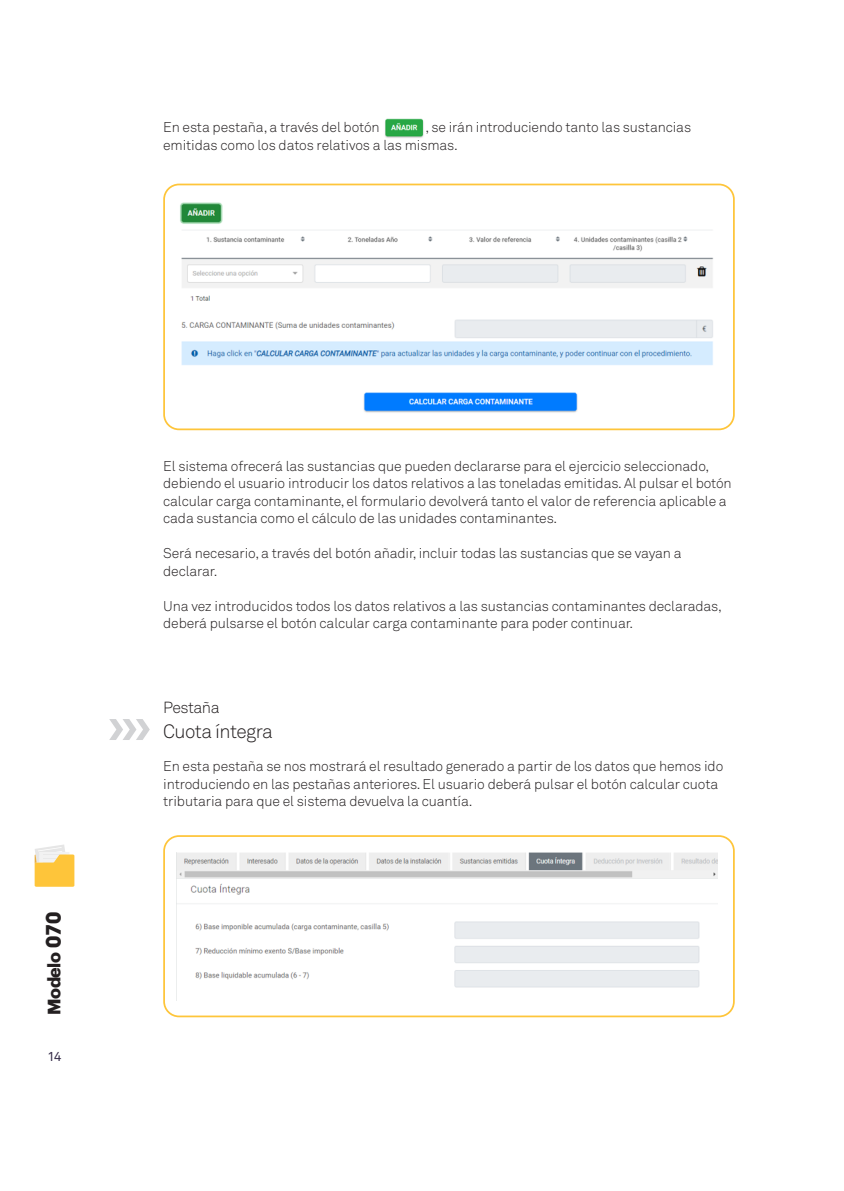
<style>
.page{position:relative;width:844px;height:1191px;background:#fff}
.page>*{position:absolute;margin:0;border:0;box-sizing:border-box;transform-origin:0 0}
.t1{font:700 19.95px "ITC Avant Garde Std";color:#231f20}
.t2{font:300 19.07px "Akkurat";letter-spacing:-.03em;color:#231f20}
.t3{font:700 17.5px "Graphik";letter-spacing:-.03em;color:#231f20}
.t4{font:300 15.92px "Akkurat";letter-spacing:-.03em;color:#231f20}
.t5{font:300 14px/17.5px "Akkurat";letter-spacing:-.01em;color:#231f20}
.t6{font:12.95px "Akkurat";color:#352b48}
</style>
<div class="page">
<svg style="left:35px;top:844px;width:39px;height:42px"></svg>
<img style="left:385px;top:118px;width:39px;height:20px">
<div style="left:163px;top:184px;width:571px;height:246px;border:2px solid #fec53a;border-radius:15px"></div>
<div style="left:163px;top:835px;width:571px;height:182px;border:2px solid #fec53a;border-radius:15px"></div>
<img style="left:180px;top:202px;width:534px;height:211px">
<svg style="left:109px;top:719px;width:41px;height:21px"></svg>
<img style="left:177px;top:852px;width:540px;height:136px">
<p class="t5" style="left:163px;top:119px;width:529px;text-indent:262px">, se irán introduciendo tanto las sustancias emitidas como los datos relativos a las mismas.</p>
<p class="t5" style="left:163px;top:119px;width:218px">En esta pestaña, a través del botón</p>
<h1 class="t1" style="left:40px;top:947px;width:37px;rotate:-90deg">070</h1>
<p class="t3" style="left:41px;top:1014px;width:64px;rotate:-90deg">Modelo</p>
<p class="t6" style="left:48px;top:1049px;width:15px">14</p>
<p class="t5" style="left:163px;top:457px;width:570px">El sistema ofrecerá las sustancias que pueden declararse para el ejercicio seleccionado, debiendo el usuario introducir los datos relativos a las toneladas emitidas. Al pulsar el botón calcular carga contaminante, el formulario devolverá tanto el valor de referencia aplicable a cada sustancia como el cálculo de las unidades contaminantes.</p>
<p class="t5" style="left:163px;top:545px;width:520px">Será necesario, a través del botón añadir, incluir todas las sustancias que se vayan a declarar.</p>
<p class="t5" style="left:163px;top:597px;width:560px">Una vez introducidos todos los datos relativos a las sustancias contaminantes declaradas, deberá pulsarse el botón calcular carga contaminante para poder continuar.</p>
<p class="t4" style="left:163px;top:698px;width:58px">Pestaña</p>
<p class="t2" style="left:163px;top:720px;width:111px">Cuota íntegra</p>
<p class="t5" style="left:163px;top:758px;width:561px">En esta pestaña se nos mostrará el resultado generado a partir de los datos que hemos ido introduciendo en las pestañas anteriores. El usuario deberá pulsar el botón calcular cuota tributaria para que el sistema devuelva la cuantía.</p>
</div>
